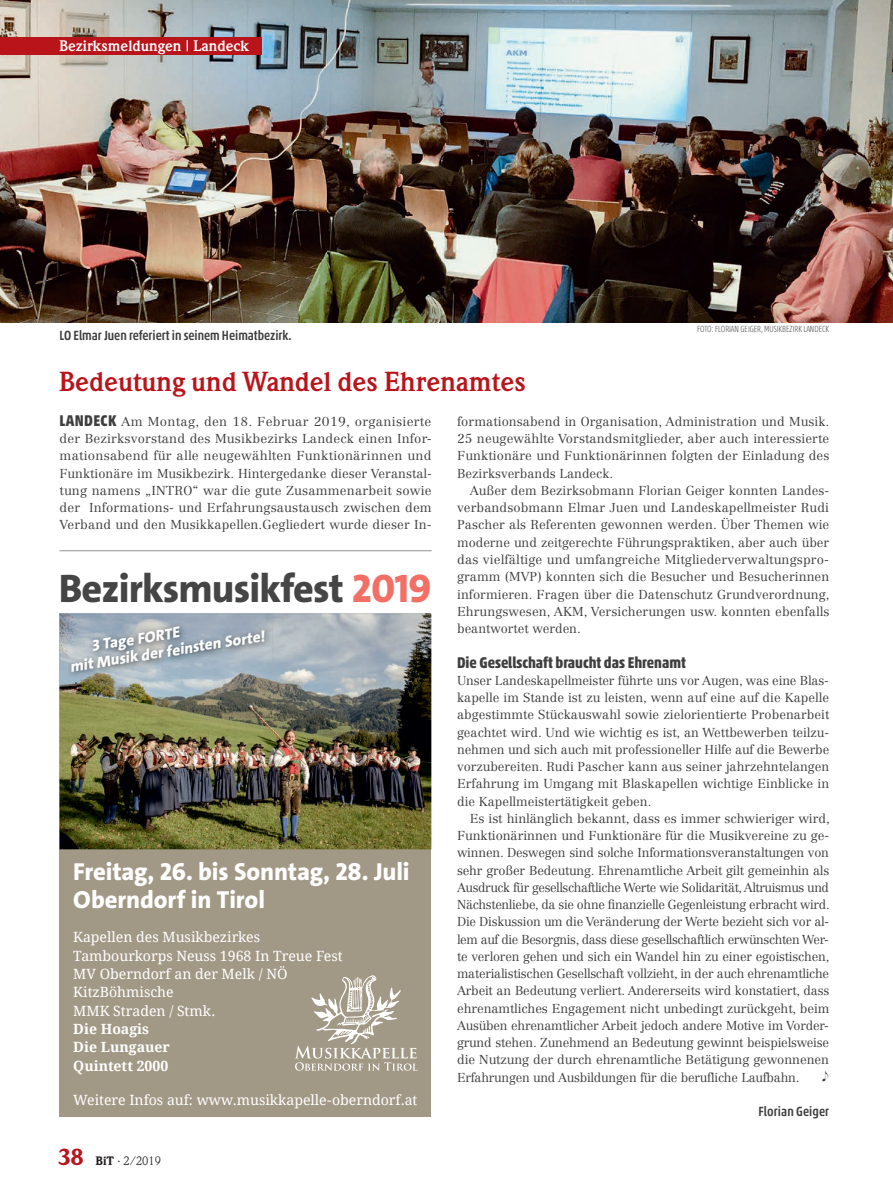
<style>
.page{position:relative;width:893px;height:1191px;background:#fff}
.page>*{position:absolute;margin:0;border:0;box-sizing:border-box;transform-origin:0 0}
.t1{font:800 40.05px "The Sans C4 s";letter-spacing:-.02em;color:#454545}
.t2{font:700 27px "Weidemann Std";color:#ba141b}
.t3{font:800 24.75px/27.9px "The Sans C4 s";letter-spacing:-.005em;color:#fff}
.t4{font:700 condensed 15.75px "Akko Pro";color:#3e3e3f}
.t5{font:italic 800 15.45px/17px "The Sans C4 s";color:#fff}
.t6{font:700 15px "Weidemann Std";color:#fff}
.t7{font:14.1px/18.3px "Droid Serif";color:#fff}
.t8{font:700 14.1px/18.3px "Droid Serif";color:#fff}
.t9{font:500 condensed 13.5px "Akko Pro";color:#3e3e3f}
.t10{font:300 12.75px/17.2px "Centennial LT Std";color:#3e3e3f;text-align:justify}
.t11{font:12px "Weidemann Std";color:#231f20}
.t12{font:100 condensed 9px "Akko Pro";color:#3e3e3f}
.s1{font-family:"Akko Pro";font-weight:700;font-stretch:condensed;font-size:15.75px}
.s2{color:#f26f66}
.s3{font-weight:900;font-size:22.5px;color:#ba141b}
.s4{font-weight:900}
</style>
<div class="page">
<img style="left:0;top:0;width:893px;height:322px">
<div style="left:60px;top:848px;width:371px;height:268px;background:#a29886"></div>
<img style="left:60px;top:613px;width:371px;height:236px">
<img style="left:66px;top:622px;width:206px;height:57px">
<svg style="left:295px;top:975px;width:123px;height:95px"></svg>
<div style="left:0;top:37px;width:262px;height:17px;background:#ba141b"></div>
<hr style="left:60px;top:550px;width:372px;height:1px;background:#909092">
<p class="t6" style="left:60px;top:37px;width:191px">Bezirksmeldungen | Landeck</p>
<p class="t6" style="left:60px;top:37px;width:47px">Thema</p>
<p class="t9" style="left:60px;top:327px;width:234px">LO Elmar Juen referiert in seinem Heimatbezirk.</p>
<h2 class="t2" style="left:60px;top:366px;width:468px">Bedeutung und Wandel des Ehrenamtes</h2>
<p class="t12" style="left:697px;top:324px;width:134px">FOTO: FLORIAN GEIGER, MUSIKBEZIRK LANDECK</p>
<p class="t10" style="left:60px;top:413px;width:374px"><span class="s1">LANDECK</span> Am Montag, den 18. Februar 2019, organisierte der Bezirksvorstand des Musikbezirks Landeck einen Infor&shy;mationsabend für alle neugewählten Funktionärinnen und Funktionäre im Musikbezirk. Hintergedanke dieser Veranstal&shy;tung namens „INTRO“ war die gute Zusammenarbeit sowie der Informations- und Erfahrungsaustausch zwischen dem Verband und den Musikkapellen.Gegliedert wurde dieser In-</p>
<h1 class="t1" style="left:59px;top:563px;width:374px">Bezirksmusikfest <span class="s2">2019</span></h1>
<p class="t5" style="left:66px;top:641px;width:199px;text-indent:25px;rotate:-9deg">3 Tage FORTE<br>mit Musik der feinsten Sorte!</p>
<h3 class="t3" style="left:73px;top:858px;width:338px">Freitag, 26. bis Sonntag, 28. Juli<br>Oberndorf in Tirol</h3>
<p class="t7" style="left:73px;top:928px;width:271px">Kapellen des Musikbezirkes<br>Tambourkorps Neuss 1968 In Treue Fest<br>MV Oberndorf an der Melk / NÖ<br>KitzBöhmische<br>MMK Straden / Stmk.</p>
<p class="t8" style="left:73px;top:1020px;width:98px">Die Hoagis<br>Die Lungauer<br>Quintett 2000</p>
<p class="t7" style="left:73px;top:1090px;width:346px">Weitere Infos auf: www.musikkapelle-oberndorf.at</p>
<p class="t11" style="left:58px;top:1153px;width:105px"><span class="s3">38</span> <span class="s4">BiT</span> · 2/2019</p>
<p class="t10" style="left:457px;top:413px;width:374px">formationsabend in Organisation, Administration und Musik.<br>25 neugewählte Vorstandsmitglieder, aber auch interessierte Funktionäre und Funktionärinnen folgten der Einladung des Bezirksverbands Landeck.</p>
<p class="t10" style="left:457px;top:482px;width:374px;text-indent:13px">Außer dem Bezirksobmann Florian Geiger konnten Landes&shy;verbandsobmann Elmar Juen und Landeskapellmeister Rudi Pascher als Referenten gewonnen werden. Über Themen wie moderne und zeitgerechte Führungspraktiken, aber auch über das vielfältige und umfangreiche Mitgliederverwaltungspro&shy;gramm (MVP) konnten sich die Besucher und Besucherinnen informieren. Fragen über die Datenschutz Grundverordnung, Ehrungswesen, AKM, Versicherungen usw. konnten ebenfalls beantwortet werden.</p>
<p class="t4" style="left:457px;top:652px;width:230px">Die Gesellschaft braucht das Ehrenamt</p>
<p class="t10" style="left:457px;top:671px;width:374px">Unser Landeskapellmeister führte uns vor Augen, was eine Blas&shy;kapelle im Stande ist zu leisten, wenn auf eine auf die Kapelle abgestimmte Stückauswahl sowie zielorientierte Probenarbeit geachtet wird. Und wie wichtig es ist, an Wettbewerben teilzu&shy;nehmen und sich auch mit professioneller Hilfe auf die Bewerbe vorzubereiten. Rudi Pascher kann aus seiner jahrzehntelangen Erfahrung im Umgang mit Blaskapellen wichtige Einblicke in die Kapellmeistertätigkeit geben.</p>
<p class="t10" style="left:457px;top:809px;width:374px;text-indent:13px">Es ist hinlänglich bekannt, dass es immer schwieriger wird, Funktionärinnen und Funktionäre für die Musikvereine zu ge&shy;winnen. Deswegen sind solche Informationsveranstaltungen von sehr großer Bedeutung. Ehrenamtliche Arbeit gilt gemeinhin als Ausdruck für gesellschaftliche Werte wie Solidarität, Altruismus und Nächstenliebe, da sie ohne finanzielle Gegenleistung erbracht wird.<br>Die Diskussion um die Veränderung der Werte bezieht sich vor al&shy;lem auf die Besorgnis, dass diese gesellschaftlich erwünschten Wer&shy;te verloren gehen und sich ein Wandel hin zu einer egoistischen, materialistischen Gesellschaft vollzieht, in der auch ehrenamtliche Arbeit an Bedeutung verliert. Andererseits wird konstatiert, dass ehrenamtliches Engagement nicht unbedingt zurückgeht, beim Ausüben ehrenamtlicher Arbeit jedoch andere Motive im Vorder&shy;grund stehen. Zunehmend an Bedeutung gewinnt beispielsweise die Nutzung der durch ehrenamtliche Betätigung gewonnenen Erfahrungen und Ausbildungen für die berufliche Laufbahn.</p>
<p class="t9" style="left:758px;top:1103px;width:72px">Florian Geiger</p>
</div>
